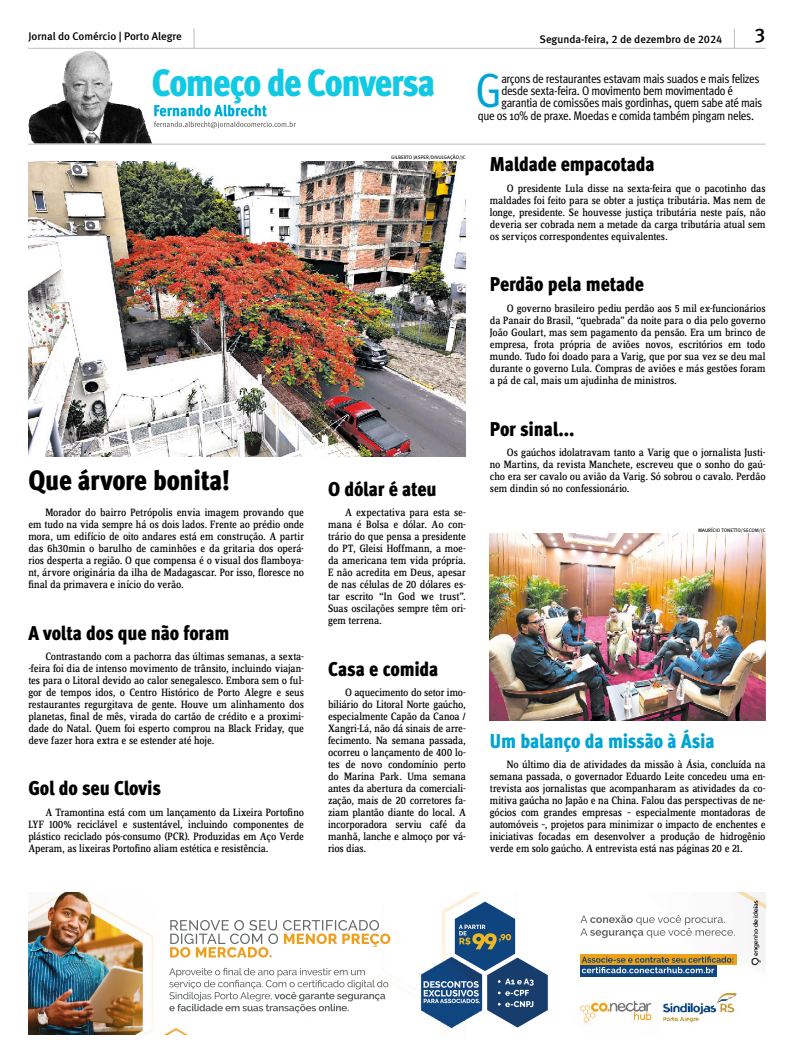
<style>
.page{position:relative;width:794px;height:1063px;background:#fff}
.page>*{position:absolute;margin:0;border:0;box-sizing:border-box;transform-origin:0 0}
.Capitular_ABRE{font:48.2px "Meta Cond";color:#00a4d2}
.t1{font:38px "Meta Cond Black LF";letter-spacing:-.035em;color:#12c9e4}
.TÍTULO_Principal{font:28px "Meta Cond Black LF";letter-spacing:-.015em;color:#000}
.TÍTULO_Secundárias{font:20px "Meta Cond Black LF";letter-spacing:-.01em;color:#000}
.TÍTULO_Secundárias-2{font:20px "Meta Cond Black LF";letter-spacing:-.01em;color:#00a4d2}
.t2{font:19.9px "Meta Medium LF";color:#000}
.Capitular_ABRE-2{font:12.5px "Meta Cond";letter-spacing:-.03em;color:#000}
.TEXTO__Começo_de_con{font:11px/12px "Zine Serif Dis";letter-spacing:-.01em;color:#000;text-align:justify}
.Cabeçalho{font:11px "Meta Medium LF";color:#000}
.Crédito{font:5px "Meta Book Caps";color:#000}
</style>
<div class="page">
<img style="left:28px;top:51px;width:124px;height:93px">
<svg style="left:154px;top:105px;width:142px;height:23px"></svg>
<hr style="left:28px;top:48px;width:737px;height:1px;background:#bcbcbc">
<hr style="left:28px;top:144px;width:737px;height:1px;background:#bcbcbc">
<svg style="left:734px;top:28px;width:1px;height:20px"></svg>
<svg style="left:194px;top:28px;width:1px;height:20px"></svg>
<img style="left:28px;top:161px;width:438px;height:295px">
<img style="left:490px;top:533px;width:275px;height:187px">
<img style="left:28px;top:893px;width:737px;height:142px">
<img style="left:580px;top:954px;width:156px;height:11px">
<img style="left:580px;top:965px;width:136px;height:11px">
<img style="left:455px;top:902px;width:60px;height:69px">
<img style="left:487px;top:958px;width:61px;height:70px">
<img style="left:421px;top:957px;width:61px;height:71px">
<p class="Cabeçalho" style="left:28px;top:30px;width:155px">Jornal do Comércio | Porto Alegre</p>
<p class="Cabeçalho" style="left:539px;top:32px;width:184px">Segunda-feira, 2 de dezembro de 2024</p>
<p class="t2" style="left:754px;top:24px;width:13px">3</p>
<h2 class="t1" style="left:152px;top:60px;width:285px">Começo de Conversa</h2>
<p class="Capitular_ABRE" style="left:475px;top:63px;width:28px">G</p>
<p class="Capitular_ABRE-2" style="left:501px;top:71px;width:260px">arçons de restaurantes estavam mais suados e mais felizes</p>
<p class="Capitular_ABRE-2" style="left:501px;top:84px;width:233px">desde sexta-feira. O movimento bem movimentado é</p>
<p class="Capitular_ABRE-2" style="left:501px;top:96px;width:262px">garantia de comissões mais gordinhas, quem sabe até mais</p>
<p class="Capitular_ABRE-2" style="left:478px;top:108px;width:278px">que os 10% de praxe. Moedas e comida também pingam neles.</p>
<p class="TÍTULO_Principal" style="left:28px;top:463px;width:203px">Que árvore bonita!</p>
<p class="TEXTO__Começo_de_con" style="left:28px;top:507px;width:277px;text-indent:17px">Morador do bairro Petrópolis envia imagem provando que em tudo na vida sempre há os dois lados. Frente ao prédio onde mora, um edifício de oito andares está em construção. A partir das 6h30min o barulho de caminhões e da gritaria dos operá&shy;rios desperta a região. O que compensa é o visual dos flamboya&shy;nt, árvore originária da ilha de Madagascar. Por isso, floresce no final da primavera e início do verão.</p>
<p class="TÍTULO_Secundárias" style="left:28px;top:621px;width:203px">A volta dos que não foram</p>
<p class="TEXTO__Começo_de_con" style="left:28px;top:651px;width:277px;text-indent:17px">Contrastando com a pachorra das últimas semanas, a sexta--feira foi dia de intenso movimento de trânsito, incluindo viajan&shy;tes para o Litoral devido ao calor senegalesco. Embora sem o ful&shy;gor de tempos idos, o Centro Histórico de Porto Alegre e seus restaurantes regurgitava de gente. Houve um alinhamento dos planetas, final de mês, virada do cartão de crédito e a proximi&shy;dade do Natal. Quem foi esperto comprou na Black Friday, que deve fazer hora extra e se estender até hoje.</p>
<p class="TÍTULO_Secundárias" style="left:28px;top:776px;width:134px">Gol do seu Clovis</p>
<p class="TEXTO__Começo_de_con" style="left:28px;top:807px;width:277px;text-indent:17px">A Tramontina está com um lançamento da Lixeira Portofino LYF 100% reciclável e sustentável, incluindo componentes de plástico reciclado pós-consumo (PCR). Produzidas em Aço Verde Aperam, as lixeiras Portofino aliam estética e resistência.</p>
<p class="Crédito" style="left:391px;top:154px;width:76px">GILBERTO JASPER/DIVULGAÇÃO/JC</p>
<p class="TÍTULO_Secundárias" style="left:328px;top:477px;width:110px">O dólar é ateu</p>
<p class="TEXTO__Começo_de_con" style="left:328px;top:507px;width:139px;text-indent:17px">A expectativa para esta se&shy;mana é Bolsa e dólar. Ao con&shy;trário do que pensa a presidente do PT, Gleisi Hoffmann, a moe&shy;da americana tem vida própria.<br>E não acredita em Deus, apesar de nas células de 20 dólares es&shy;tar escrito “In God we trust”.<br>Suas oscilações sempre têm ori&shy;gem terrena.</p>
<p class="TÍTULO_Secundárias" style="left:328px;top:657px;width:112px">Casa e comida</p>
<p class="TEXTO__Começo_de_con" style="left:328px;top:687px;width:139px;text-indent:17px">O aquecimento do setor imo&shy;biliário do Litoral Norte gaúcho, especialmente Capão da Canoa / Xangri-Lá, não dá sinais de arre&shy;fecimento. Na semana passada, ocorreu o lançamento de 400 lo&shy;tes de novo condomínio perto do Marina Park. Uma semana antes da abertura da comerciali&shy;zação, mais de 20 corretores fa&shy;ziam plantão diante do local. A incorporadora serviu café da manhã, lanche e almoço por vá&shy;rios dias.</p>
<p class="TÍTULO_Secundárias" style="left:490px;top:152px;width:166px">Maldade empacotada</p>
<p class="TEXTO__Começo_de_con" style="left:490px;top:183px;width:277px;text-indent:17px">O presidente Lula disse na sexta-feira que o pacotinho das maldades foi feito para se obter a justiça tributária. Mas nem de longe, presidente. Se houvesse justiça tributária neste país, não deveria ser cobrada nem a metade da carga tributária atual sem os serviços correspondentes equivalentes.</p>
<p class="TÍTULO_Secundárias" style="left:490px;top:272px;width:156px">Perdão pela metade</p>
<p class="TEXTO__Começo_de_con" style="left:490px;top:303px;width:277px;text-indent:17px">O governo brasileiro pediu perdão aos 5 mil ex-funcionários da Panair do Brasil, “quebrada” da noite para o dia pelo governo João Goulart, mas sem pagamento da pensão. Era um brinco de empresa, frota própria de aviões novos, escritórios em todo mundo. Tudo foi doado para a Varig, que por sua vez se deu mal durante o governo Lula. Compras de aviões e más gestões foram a pá de cal, mais um ajudinha de ministros.</p>
<p class="TÍTULO_Secundárias" style="left:490px;top:417px;width:86px">Por sinal...</p>
<p class="TEXTO__Começo_de_con" style="left:490px;top:447px;width:277px;text-indent:17px">Os gaúchos idolatravam tanto a Varig que o jornalista Justi&shy;no Martins, da revista Manchete, escreveu que o sonho do gaú&shy;cho era ser cavalo ou avião da Varig. Só sobrou o cavalo. Perdão sem dindin só no confessionário.</p>
<p class="Crédito" style="left:698px;top:528px;width:69px">MAURÍCIO TONETTO/SECOM/JC</p>
<p class="TÍTULO_Secundárias-2" style="left:490px;top:729px;width:226px">Um balanço da missão à Ásia</p>
<p class="TEXTO__Começo_de_con" style="left:490px;top:759px;width:277px;text-indent:17px">No último dia de atividades da missão à Ásia, concluída na semana passada, o governador Eduardo Leite concedeu uma en&shy;trevista aos jornalistas que acompanharam as atividades da co&shy;mitiva gaúcha no Japão e na China. Falou das perspectivas de ne&shy;gócios com grandes empresas – especialmente montadoras de automóveis –, projetos para minimizar o impacto de enchentes e iniciativas focadas em desenvolver a produção de hidrogênio verde em solo gaúcho. A entrevista está nas páginas 20 e 21.</p>
</div>
